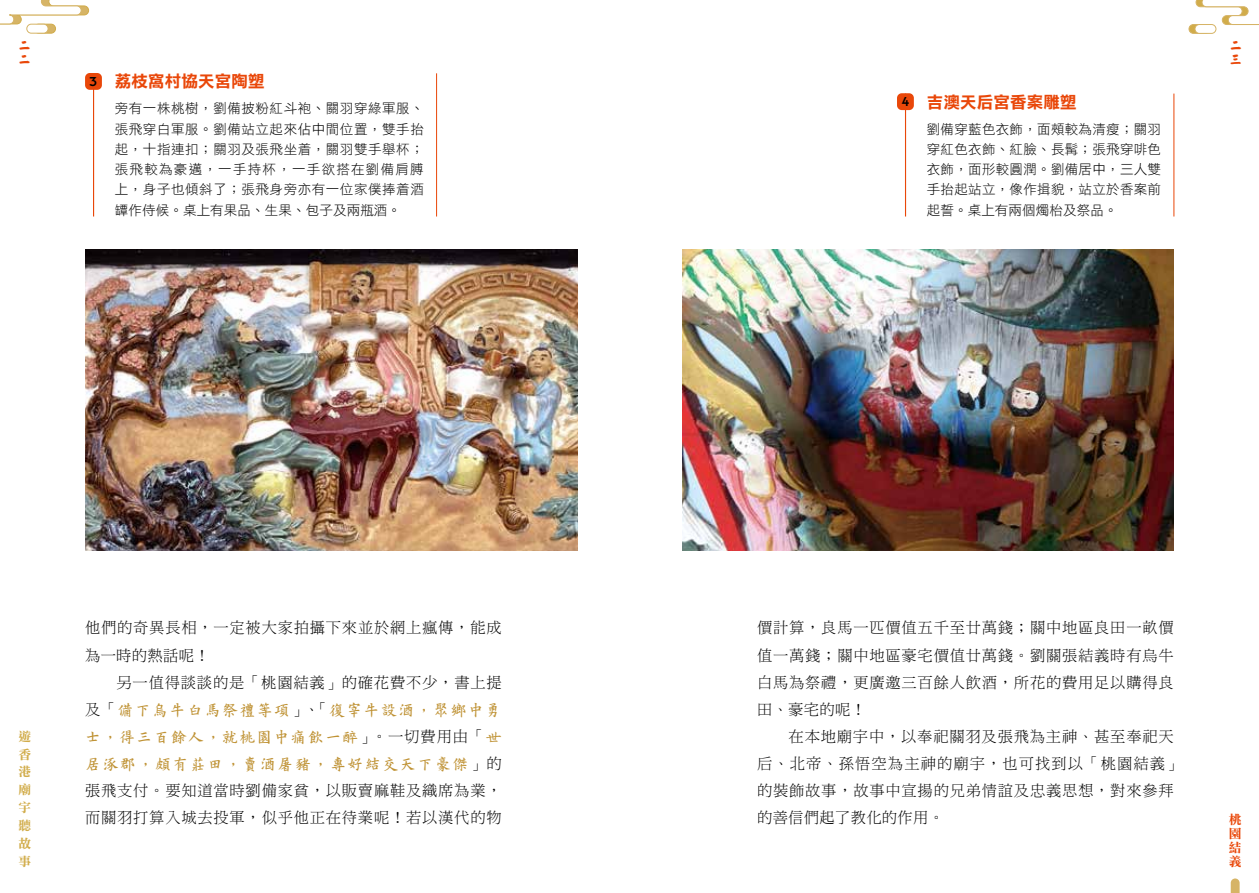
<style>
.page{position:relative;width:1259px;height:893px;background:#fff}
.page>*{position:absolute;margin:0;border:0;box-sizing:border-box;transform-origin:0 0}
.t1{font:16.5px/27px "DFO Yang Xun HK W5";letter-spacing:.05em;color:#bf9234;text-align:justify}
.t2{font:16.5px "DF Li Hei HK W7";letter-spacing:.01em;color:#e94709}
.t3{font:15.3px/27px "DF Ming HK W3";letter-spacing:.05em;color:#000}
.t4{font:13.5px/20.2px "DF Li Hei HK W3";letter-spacing:.02em;color:#000;text-align:justify}
.t5{font:12.75px/17.9px "DF Li Song HK W7";color:#d1ac4a;text-align:justify}
.t6{font:700 12.75px/14.1px "C Ngan Kai HK";color:#e94709}
.t7{font:12.75px/14px "DF Li Song HK W7";color:#e94709;text-align:justify}
.s1{font-family:"Insignia LT Std";font-size:14.25px;color:#000}
.s2{font-family:"DF Ming HK W3";font-size:15.3px;color:#000}
</style>
<div class="page">
<div style="left:1189px;top:25px;width:21px;height:8px;background:#d1ac4a;border-radius:4px"></div>
<div style="left:1188px;top:24px;width:22px;height:10px;border:1px solid #d6b466;border-radius:4px"></div>
<svg style="left:1195px;top:0;width:64px;height:25px"></svg>
<div style="left:1195px;top:25px;width:21px;height:8px;background:#fff;border-radius:4px"></div>
<div style="left:1194px;top:24px;width:22px;height:10px;border:1px solid #d6b466;border-radius:4px"></div>
<svg style="left:1230px;top:878px;width:9px;height:15px"></svg>
<div style="left:34px;top:24px;width:22px;height:9px;background:#d6b466;border-radius:5px"></div>
<div style="left:34px;top:24px;width:22px;height:10px;border:1px solid #d1ac4a;border-radius:5px"></div>
<div style="left:27px;top:24px;width:21px;height:9px;background:#fff;border-radius:5px"></div>
<div style="left:26px;top:24px;width:22px;height:10px;border:1px solid #d6b466;border-radius:5px"></div>
<svg style="left:0;top:0;width:90px;height:25px"></svg>
<img style="left:683px;top:249px;width:491px;height:301px">
<hr style="left:905px;top:94px;width:1px;height:122px;background:#e94709">
<hr style="left:1173px;top:94px;width:1px;height:122px;background:#e94709">
<div style="left:897px;top:93px;width:17px;height:17px;background:#e94709;border-radius:5px"></div>
<img style="left:85px;top:249px;width:492px;height:301px">
<hr style="left:93px;top:73px;width:1px;height:143px;background:#e94709">
<hr style="left:436px;top:73px;width:1px;height:143px;background:#e94709">
<div style="left:85px;top:73px;width:17px;height:17px;background:#e94709;border-radius:5px"></div>
<p class="t6" style="left:18px;top:38px;width:13px">二二</p>
<p class="t6" style="left:1229px;top:38px;width:13px">二三</p>
<p class="t2" style="left:90px;top:73px;width:176px"><span class="s1">3</span> 荔枝窩村協天宮陶塑</p>
<p class="t4" style="left:115px;top:98px;width:310px">旁有一株桃樹，劉備披粉紅斗袍、關羽穿綠軍服、張飛穿白軍服。劉備站立起來佔中間位置，雙手抬起，十指連扣；關羽及張飛坐着，關羽雙手舉杯；張飛較為豪邁，一手持杯，一手欲搭在劉備肩膊上，身子也傾斜了；張飛身旁亦有一位家僕捧着酒罈作侍候。桌上有果品、生果、包子及兩瓶酒。</p>
<p class="t5" style="left:18px;top:727px;width:14px">遊香港廟宇聽故事</p>
<p class="t3" style="left:85px;top:614px;width:418px">他們的奇異長相，一定被大家拍攝下來並於網上瘋傳，能成為一時的熱話呢！</p>
<p class="t3" style="left:117px;top:668px;width:387px">另一值得談談的是「桃園結義」的確花費不少，書上提</p>
<p class="t1" style="left:85px;top:696px;width:418px"><span class="s2">及「</span>備下烏牛白馬祭禮等項<span class="s2">」、「</span>復宰牛設酒，聚鄉中勇士，得三百餘人，就桃園中痛飲一醉<span class="s2">」。一切費用由「</span>世居涿郡，頗有莊田，賣酒屠豬，專好結交天下豪傑<span class="s2">」的</span></p>
<p class="t3" style="left:85px;top:776px;width:418px">張飛支付。要知道當時劉備家貧，以販賣麻鞋及織席為業，而關羽打算入城去投軍，似乎他正在待業呢！若以漢代的物</p>
<p class="t2" style="left:901px;top:93px;width:176px"><span class="s1">4</span> 吉澳天后宮香案雕塑</p>
<p class="t4" style="left:926px;top:118px;width:236px">劉備穿藍色衣飾，面頰較為清瘦；關羽穿紅色衣飾、紅臉、長髯；張飛穿啡色衣飾，面形較圓潤。劉備居中，三人雙手抬起站立，像作揖貌，站立於香案前起誓。桌上有兩個燭枱及祭品。</p>
<p class="t3" style="left:757px;top:614px;width:418px;text-align:justify">價計算，良馬一匹價值五千至廿萬錢；關中地區良田一畝價值一萬錢；關中地區豪宅價值廿萬錢。劉關張結義時有烏牛白馬為祭禮，更廣邀三百餘人飲酒，所花的費用足以購得良田、豪宅的呢！</p>
<p class="t3" style="left:757px;top:722px;width:426px;text-indent:31px">在本地廟宇中，以奉祀關羽及張飛為主神、甚至奉祀天后、北帝、孫悟空為主神的廟宇，也可找到以「桃園結義」的裝飾故事，故事中宣揚的兄弟情誼及忠義思想，對來參拜的善信們起了教化的作用。</p>
<p class="t7" style="left:1228px;top:812px;width:14px">桃桃桃桃</p>
</div>
